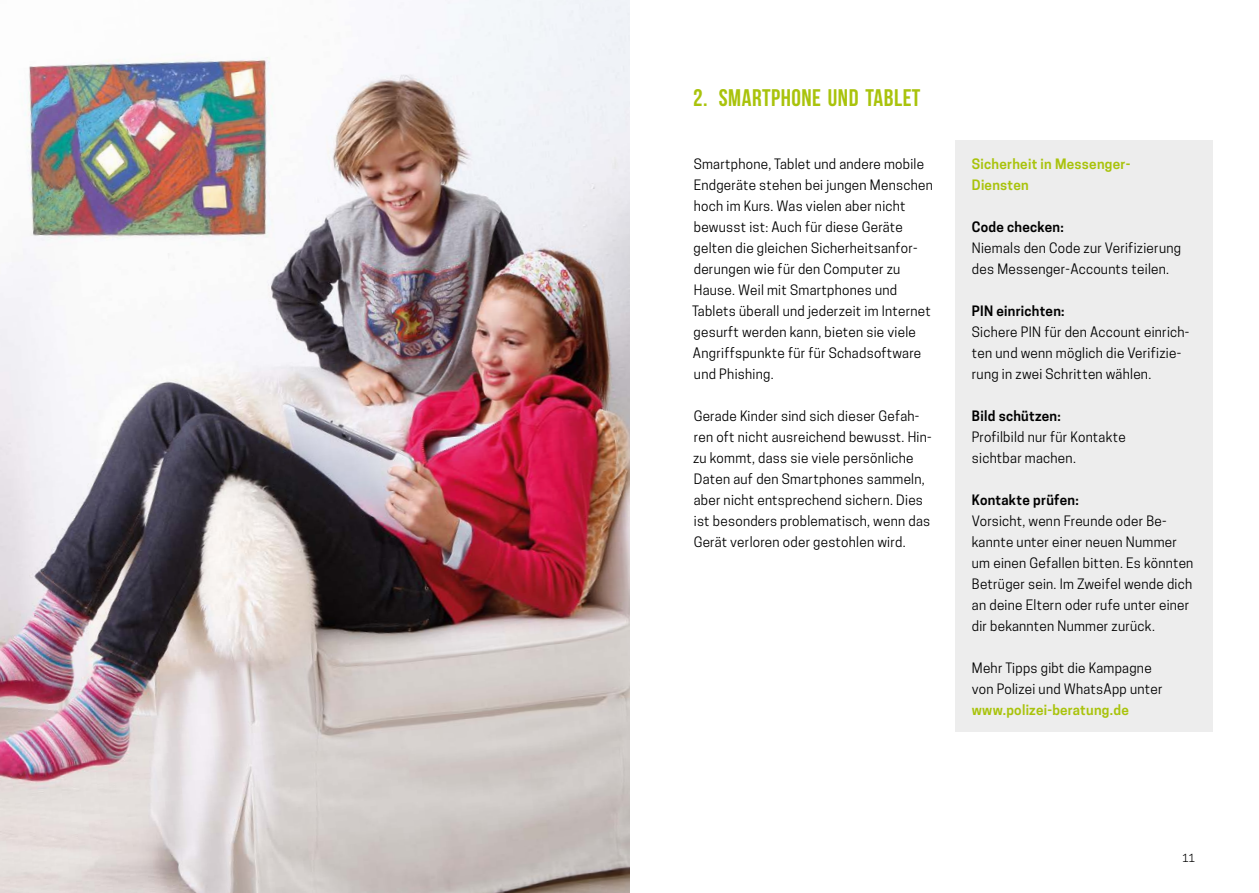
<style>
.page{position:relative;width:1259px;height:893px;background:#fff}
.page>*{position:absolute;margin:0;border:0;box-sizing:border-box;transform-origin:0 0}
.t1{font:700 24px "Bebas Neue";letter-spacing:.02em;color:#a9c30c}
.t2{font:13.5px/21px "Cooper Hewitt";letter-spacing:.02em;color:#000}
.t3{font:600 13.5px "Cooper Hewitt";letter-spacing:.02em;color:#000}
.t4{font:600 13.5px/21px "Cooper Hewitt";letter-spacing:.02em;color:#a9c30c}
.t5{font:10.5px "Cooper Hewitt";color:#000}
</style>
<div class="page">
<img style="left:0;top:0;width:629px;height:893px">
<div style="left:955px;top:140px;width:257px;height:592px;background:#ededed"></div>
<h1 class="t1" style="left:693px;top:85px;width:229px">2. SMARTPHONE UND TABLET</h1>
<p class="t2" style="left:692px;top:154px;width:242px">Smartphone, Tablet und andere mobile Endgeräte stehen bei jungen Menschen hoch im Kurs. Was vielen aber nicht bewusst ist: Auch für diese Geräte gelten die gleichen Sicherheitsanfor&shy;derungen wie für den Computer zu Hause. Weil mit Smartphones und Tablets überall und jederzeit im Internet gesurft werden kann, bieten sie viele Angriffspunkte für für Schadsoftware und Phishing.</p>
<p class="t2" style="left:693px;top:406px;width:240px">Gerade Kinder sind sich dieser Gefah&shy;ren oft nicht ausreichend bewusst. Hin&shy;zu kommt, dass sie viele persönliche Daten auf den Smartphones sammeln, aber nicht entsprechend sichern. Dies ist besonders problematisch, wenn das Gerät verloren oder gestohlen wird.</p>
<p class="t4" style="left:972px;top:154px;width:160px">Sicherheit in Messenger-<br>Diensten</p>
<p class="t3" style="left:972px;top:219px;width:93px">Code checken:</p>
<p class="t2" style="left:972px;top:238px;width:211px">Niemals den Code zur Verifizierung des Messenger-Accounts teilen.</p>
<p class="t3" style="left:972px;top:303px;width:94px">PIN einrichten:</p>
<p class="t2" style="left:972px;top:322px;width:219px">Sichere PIN für den Account einrich&shy;ten und wenn möglich die Verifizie&shy;rung in zwei Schritten wählen.</p>
<p class="t3" style="left:972px;top:408px;width:90px">Bild schützen:</p>
<p class="t2" style="left:972px;top:427px;width:155px">Profilbild nur für Kontakte sichtbar machen.</p>
<p class="t3" style="left:972px;top:492px;width:108px">Kontakte prüfen:</p>
<p class="t2" style="left:972px;top:511px;width:223px">Vorsicht, wenn Freunde oder Be&shy;kannte unter einer neuen Nummer um einen Gefallen bitten. Es könnten Betrüger sein. Im Zweifel wende dich an deine Eltern oder rufe unter einer dir bekannten Nummer zurück.</p>
<p class="t2" style="left:972px;top:658px;width:192px">Mehr Tipps gibt die Kampagne von Polizei und WhatsApp unter</p>
<p class="t4" style="left:972px;top:700px;width:158px">www.polizei-beratung.de</p>
<p class="t5" style="left:1182px;top:852px;width:14px">11</p>
</div>
